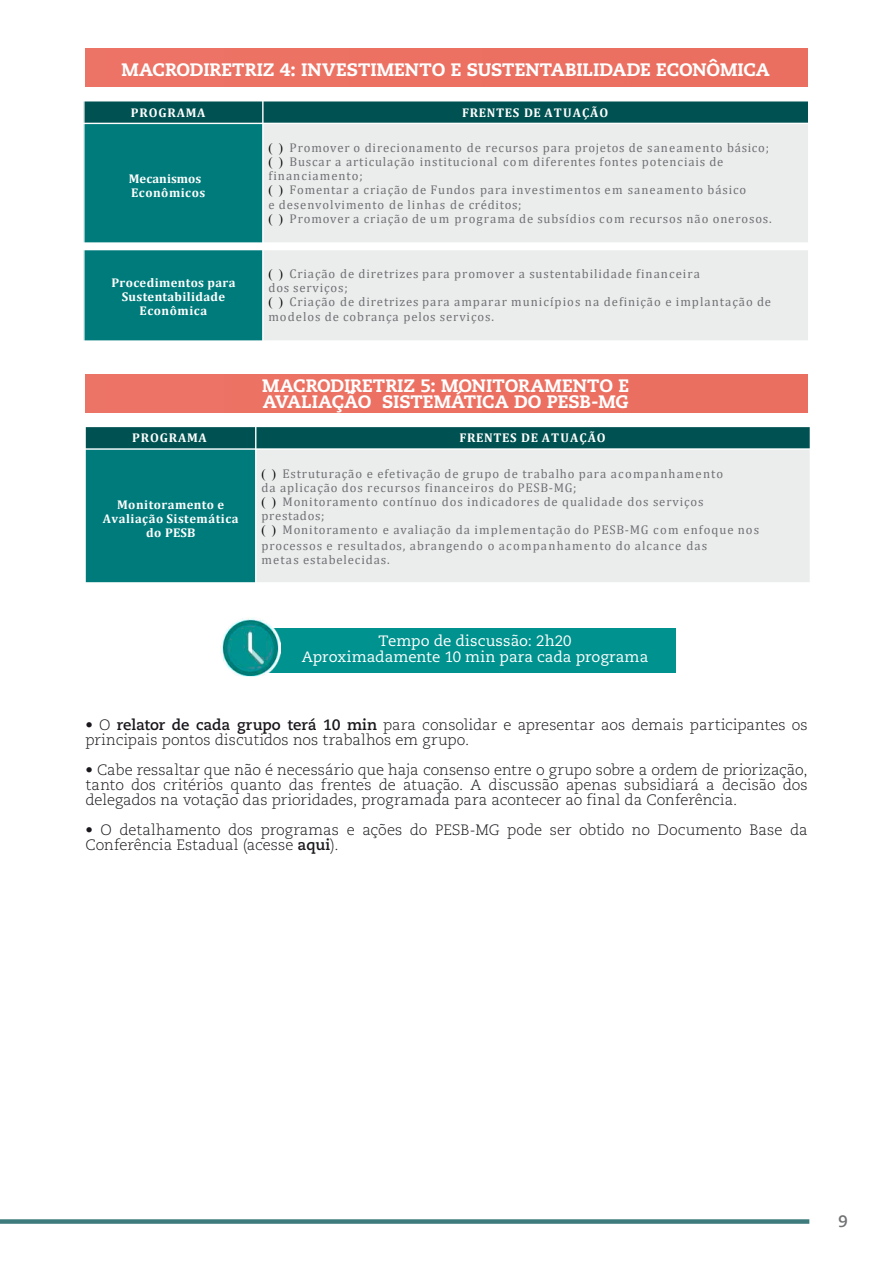
<style>
.page{position:relative;width:893px;height:1263px;background:#fff}
.page>*{position:absolute;margin:0;border:0;box-sizing:border-box;transform-origin:0 0}
.t1{font:800 18px/16.5px "Caecilia LT Std";color:#fff}
.t2{font:700 16.5px "Caecilia LT Std";color:#707173}
.t3{font:300 15px/15px "Caecilia LT Std";color:#1a171c}
.t4{font:15px/16.5px "Caecilia LT Std";color:#fff;text-align:center}
.t5{font:12.75px/14.1px "Cambria";letter-spacing:.07em;color:#6f7174}
.t6{font:700 12.75px/14.1px "Cambria";letter-spacing:.04em;color:#fff;text-align:center}
.t7{font:700 12.75px "Cambria";letter-spacing:.06em;color:#fff}
.t8{font:700 12.75px "Cambria";letter-spacing:.065em;color:#fff}
.s1{font-family:"Times New Roman";color:#000}
.s2{font-weight:700}
</style>
<div class="page">
<div style="left:0;top:1219px;width:809px;height:5px;background:#3d7b7c"></div>
<div style="left:86px;top:49px;width:721px;height:38px;background:#ec7163"></div>
<div style="left:86px;top:374px;width:721px;height:38px;background:#ec7163"></div>
<div style="left:84px;top:101px;width:179px;height:22px;background:#005151"></div>
<div style="left:263px;top:101px;width:546px;height:22px;background:#005151"></div>
<div style="left:84px;top:123px;width:179px;height:120px;background:#007b7b"></div>
<div style="left:263px;top:123px;width:546px;height:120px;background:#ebeded"></div>
<hr style="left:262px;top:100px;width:2px;height:144px;background:#fff">
<hr style="left:83px;top:123px;width:726px;height:1px;background:#fff">
<hr style="left:83px;top:100px;width:2px;height:144px;background:#fff">
<hr style="left:808px;top:100px;width:1px;height:144px;background:#fff">
<hr style="left:83px;top:242px;width:726px;height:2px;background:#fff">
<div style="left:84px;top:250px;width:179px;height:91px;background:#007b7b"></div>
<div style="left:263px;top:250px;width:546px;height:91px;background:#ebeded"></div>
<hr style="left:262px;top:249px;width:2px;height:93px;background:#fff">
<hr style="left:83px;top:249px;width:2px;height:93px;background:#fff">
<hr style="left:808px;top:249px;width:1px;height:93px;background:#fff">
<hr style="left:83px;top:340px;width:726px;height:2px;background:#fff">
<div style="left:85px;top:426px;width:171px;height:23px;background:#005151"></div>
<div style="left:256px;top:426px;width:554px;height:23px;background:#005151"></div>
<div style="left:85px;top:449px;width:171px;height:134px;background:#007b7b"></div>
<div style="left:256px;top:449px;width:554px;height:134px;background:#ebeded"></div>
<hr style="left:255px;top:426px;width:1px;height:158px;background:#fff">
<hr style="left:84px;top:448px;width:727px;height:2px;background:#fff">
<hr style="left:84px;top:426px;width:2px;height:158px;background:#fff">
<hr style="left:84px;top:426px;width:727px;height:1px;background:#fff">
<hr style="left:84px;top:582px;width:727px;height:2px;background:#fff">
<div style="left:253px;top:628px;width:423px;height:44px;background:#00928e"></div>
<img style="left:220px;top:618px;width:60px;height:59px">
<h1 class="t1" style="left:121px;top:61px;width:650px">MACRODIRETRIZ 4: INVESTIMENTO E SUSTENTABILIDADE ECONÔMICA</h1>
<p class="t8" style="left:131px;top:103px;width:76px">PROGRAMA</p>
<p class="t7" style="left:462px;top:103px;width:148px">FRENTES DE ATUAÇÃO</p>
<p class="t6" style="left:129px;top:171px;width:78px;text-align:left">Mecanismos<br>Econômicos</p>
<p class="t5" style="left:268px;top:141px;width:505px"><span class="s1">( )</span> Promover o direcionamento de recursos para projetos de saneamento básico; <span class="s1">( )</span> Buscar a articulação institucional com diferentes fontes potenciais de financiamento;<br><span class="s1">( )</span> Fomentar a criação de Fundos para investimentos em saneamento básico<br>e desenvolvimento de linhas de créditos;<br><span class="s1">( )</span> Promover a criação de um programa de subsídios com recursos não onerosos.</p>
<p class="t6" style="left:111px;top:275px;width:126px">Procedimentos para<br>Sustentabilidade<br>Econômica</p>
<p class="t5" style="left:268px;top:267px;width:504px"><span class="s1">( )</span> Criação de diretrizes para promover a sustentabilidade financeira<br>dos serviços;<br><span class="s1">( )</span> Criação de diretrizes para amparar municípios na definição e implantação de modelos de cobrança pelos serviços.</p>
<h1 class="t1" style="left:262px;top:377px;width:369px">MACRODIRETRIZ 5: MONITORAMENTO E<br>AVALIAÇÃO SISTEMÁTICA DO PESB-MG</h1>
<p class="t8" style="left:132px;top:429px;width:76px">PROGRAMA</p>
<p class="t7" style="left:459px;top:429px;width:148px">FRENTES DE ATUAÇÃO</p>
<p class="t6" style="left:103px;top:497px;width:137px">Monitoramento e<br>Avaliação Sistemática do PESB</p>
<p class="t5" style="left:261px;top:466px;width:499px"><span class="s1">( )</span> Estruturação e efetivação de grupo de trabalho para acompanhamento<br>da aplicação dos recursos financeiros do PESB-MG;<br><span class="s1">( )</span> Monitoramento contínuo dos indicadores de qualidade dos serviços prestados;<br><span class="s1">( )</span> Monitoramento e avaliação da implementação do PESB-MG com enfoque nos</p>
<p class="t5" style="left:261px;top:538px;width:447px">processos e resultados, abrangendo o acompanhamento do alcance das metas estabelecidas.</p>
<p class="t4" style="left:302px;top:633px;width:348px">Tempo de discussão: 2h20<br>Aproximadamente 10 min para cada programa</p>
<p class="t3" style="left:86px;top:718px;width:724px">• O <span class="s2">relator de cada grupo terá 10 min</span> para consolidar e apresentar aos demais participantes os principais pontos discutidos nos trabalhos em grupo.</p>
<p class="t3" style="left:86px;top:763px;width:724px;text-align:justify">• Cabe ressaltar que não é necessário que haja consenso entre o grupo sobre a ordem de priorização, tanto dos critérios quanto das frentes de atuação. A discussão apenas subsidiará a decisão dos delegados na votação das prioridades, programada para acontecer ao final da Conferência.</p>
<p class="t3" style="left:86px;top:823px;width:724px">• O detalhamento dos programas e ações do PESB-MG pode ser obtido no Documento Base da<br>Conferência Estadual (acesse <span class="s2">aqui</span>).</p>
<p class="t2" style="left:838px;top:1211px;width:11px">9</p>
</div>
